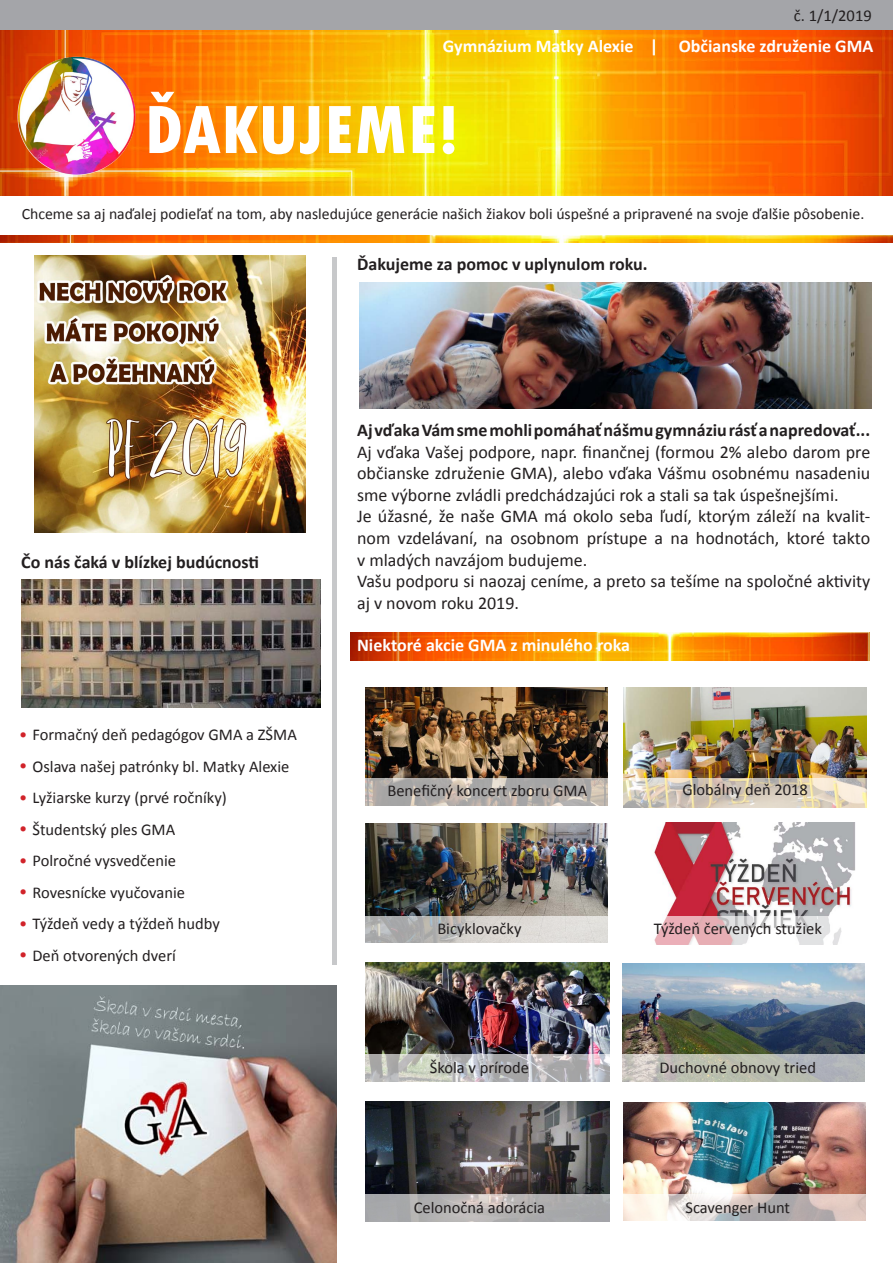
<style>
.page{position:relative;width:893px;height:1263px;background:#fff}
.page>*{position:absolute;margin:0;border:0;box-sizing:border-box;transform-origin:0 0}
.t1{font:800 condensed 72px "Tw Cen";color:#fff}
.t2{font:18px/21.6px "Calibri";color:#231f20}
.t3{font:700 18px "Calibri";color:#231f20}
.t4{font:700 18px "Calibri";color:#fff}
.t5{font:16.5px "Calibri";color:#231f20}
.t6{font:15.75px "Calibri";color:#231f20}
.s1{color:#d1232a}
</style>
<div class="page">
<img style="left:623px;top:1102px;width:242px;height:92px">
<svg style="left:623px;top:1194px;width:243px;height:27px;background:#d7ceca"></svg>
<img style="left:366px;top:1101px;width:243px;height:93px">
<img style="left:654px;top:823px;width:201px;height:93px">
<img style="left:366px;top:823px;width:241px;height:93px">
<img style="left:0;top:30px;width:893px;height:166px">
<img style="left:0;top:236px;width:893px;height:6px">
<div style="left:0;top:0;width:893px;height:30px;background:#a4a5a9"></div>
<hr style="left:333px;top:257px;width:4px;height:708px;background:#c7c8ca">
<img style="left:0;top:985px;width:337px;height:278px">
<img style="left:13px;top:47px;width:127px;height:140px">
<img style="left:21px;top:579px;width:299px;height:128px">
<img style="left:359px;top:283px;width:513px;height:125px">
<img style="left:623px;top:963px;width:242px;height:91px">
<img style="left:351px;top:632px;width:519px;height:28px">
<img style="left:366px;top:688px;width:242px;height:90px">
<img style="left:624px;top:688px;width:242px;height:90px">
<img style="left:365px;top:962px;width:244px;height:92px">
<svg style="left:365px;top:778px;width:243px;height:28px;background:#b4afab"></svg>
<svg style="left:365px;top:916px;width:243px;height:27px;background:#cbc9c6"></svg>
<svg style="left:365px;top:1054px;width:245px;height:28px;background:#bcbcbc"></svg>
<svg style="left:365px;top:1194px;width:245px;height:28px;background:#b1b0b0"></svg>
<svg style="left:623px;top:778px;width:244px;height:30px;background:#d9cebc"></svg>
<svg style="left:654px;top:916px;width:188px;height:29px"></svg>
<svg style="left:622px;top:1054px;width:243px;height:28px;background:#bbbdb5"></svg>
<img style="left:35px;top:255px;width:270px;height:277px">
<p class="t5" style="left:794px;top:5px;width:79px">č. 1/1/2019</p>
<p class="t4" style="left:443px;top:35px;width:432px">Gymnázium Matky Alexie | Občianske združenie GMA</p>
<h1 class="t1" style="left:144px;top:87px;width:317px">ĎAKUJEME!</h1>
<p class="t6" style="left:22px;top:204px;width:844px">Chceme sa aj naďalej podieľať na tom, aby nasledujúce generácie našich žiakov boli úspešné a pripravené na svoje ďalšie pôsobenie.</p>
<p class="t3" style="left:21px;top:550px;width:239px">Čo nás čaká v blízkej budúcnosti</p>
<p class="t5" style="left:19px;top:724px;width:279px"><span class="s1">•</span> Formačný deň pedagógov GMA a ZŠMA</p>
<p class="t5" style="left:19px;top:756px;width:272px"><span class="s1">•</span> Oslava našej patrónky bl. Matky Alexie</p>
<p class="t5" style="left:19px;top:787px;width:209px"><span class="s1">•</span> Lyžiarske kurzy (prvé ročníky)</p>
<p class="t5" style="left:19px;top:819px;width:158px"><span class="s1">•</span> Študentský ples GMA</p>
<p class="t5" style="left:19px;top:850px;width:158px"><span class="s1">•</span> Polročné vysvedčenie</p>
<p class="t5" style="left:19px;top:882px;width:167px"><span class="s1">•</span> Rovesnícke vyučovanie</p>
<p class="t5" style="left:19px;top:913px;width:202px"><span class="s1">•</span> Týždeň vedy a týždeň hudby</p>
<p class="t5" style="left:19px;top:945px;width:158px"><span class="s1">•</span> Deň otvorených dverí</p>
<p class="t3" style="left:357px;top:253px;width:292px">Ďakujeme za pomoc v uplynulom roku.</p>
<p class="t3" style="left:357px;top:419px;width:515px">Aj vďaka Vám sme mohli pomáhať nášmu gymnáziu rásť a napredovať...</p>
<p class="t2" style="left:357px;top:441px;width:515px">Aj vďaka Vašej podpore, napr. finančnej (formou 2% alebo darom pre občianske združenie GMA), alebo vďaka Vášmu osobnému nasadeniu sme výborne zvládli predchádzajúci rok a stali sa tak úspešnejšími.<br>Je úžasné, že naše GMA má okolo seba ľudí, ktorým záleží na kvalit&shy;nom vzdelávaní, na osobnom prístupe a na hodnotách, ktoré takto v mladých navzájom budujeme.<br>Vašu podporu si naozaj ceníme, a preto sa tešíme na spoločné aktivity aj v novom roku 2019.</p>
<p class="t4" style="left:357px;top:633px;width:275px">Niektoré akcie GMA z minulého roka</p>
<p class="t5" style="left:387px;top:780px;width:201px">Benefičný koncert zboru GMA</p>
<p class="t5" style="left:682px;top:779px;width:127px">Globálny deň 2018</p>
<p class="t5" style="left:437px;top:918px;width:86px">Bicyklovačky</p>
<p class="t5" style="left:654px;top:918px;width:170px">Týždeň červených stužiek</p>
<p class="t5" style="left:430px;top:1057px;width:101px">Škola v prírode</p>
<p class="t5" style="left:659px;top:1057px;width:158px">Duchovné obnovy tried</p>
<p class="t5" style="left:414px;top:1197px;width:133px">Celonočná adorácia</p>
<p class="t5" style="left:685px;top:1197px;width:106px">Scavenger Hunt</p>
</div>
